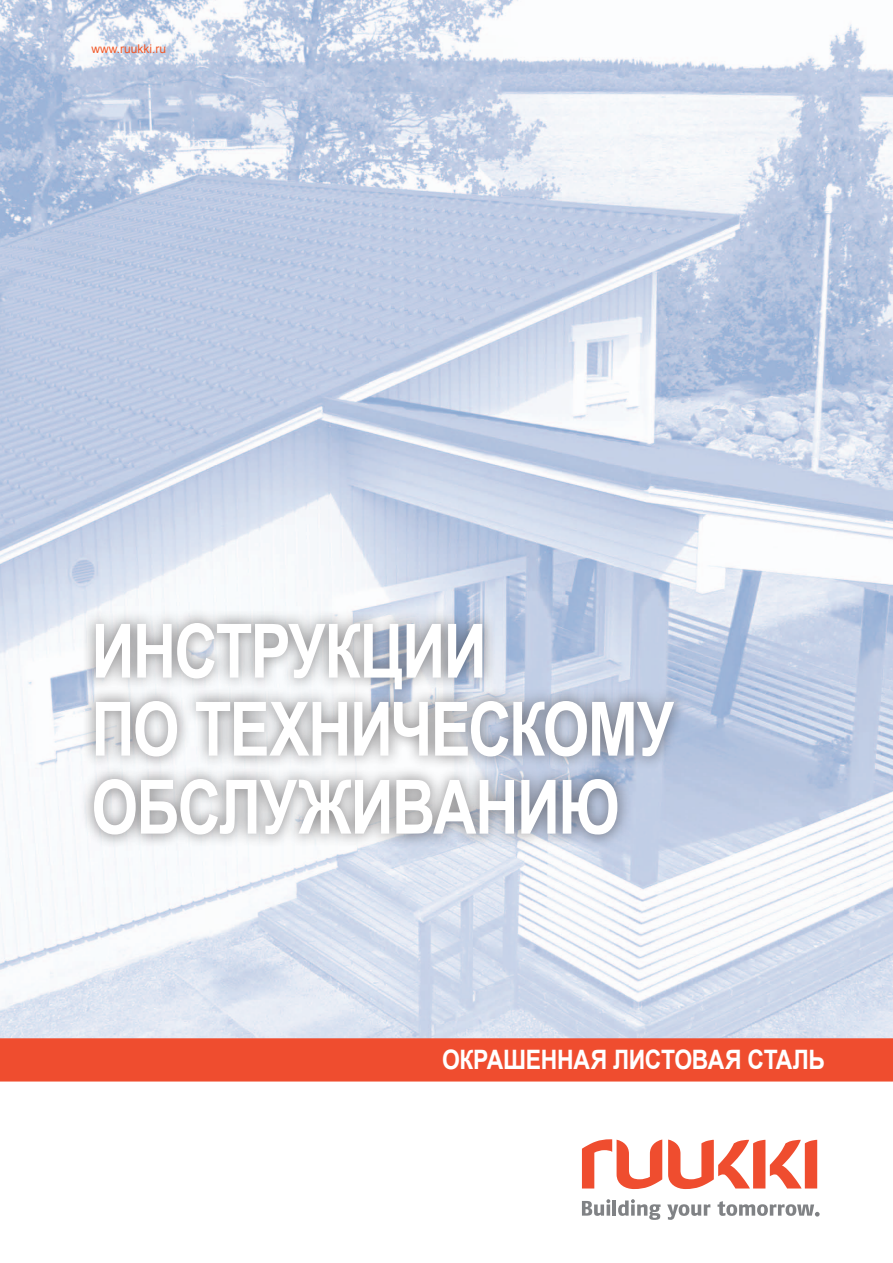
<style>
.page{position:relative;width:893px;height:1263px;background:#fff}
.page>*{position:absolute;margin:0;border:0;box-sizing:border-box;transform-origin:0 0}
.t1{font:700 75px/78px "Arial";letter-spacing:-.03em;color:#fff;scale:.8 1}
.t2{font:700 26.85px "Arial";letter-spacing:-.015em;color:#fff;scale:.86 1}
.t3{font:12px "Arial";color:#f15929}
</style>
<div class="page">
<img style="left:0;top:0;width:893px;height:1038px">
<div style="left:80px;top:609px;width:607px;height:240px;background:#231f20;opacity:.6"></div>
<div style="left:0;top:1038px;width:893px;height:43px;background:#ef4d2f"></div>
<svg style="left:582px;top:1139px;width:80px;height:50px"></svg>
<svg style="left:668px;top:1139px;width:149px;height:50px"></svg>
<svg style="left:582px;top:1199px;width:28px;height:17px"></svg>
<hr style="left:613px;top:1200px;width:3px;height:15px;background:#808285">
<svg style="left:618px;top:1199px;width:43px;height:21px"></svg>
<svg style="left:667px;top:1204px;width:43px;height:16px"></svg>
<svg style="left:717px;top:1201px;width:103px;height:15px"></svg>
<p class="t3" style="left:91px;top:41px;width:76px">www.ruukki.ru</p>
<p class="t1" style="left:91px;top:614px;width:730px">ИНСТРУКЦИИ<br>ПО ТЕХНИЧЕСКОМУ<br>ОБСЛУЖИВАНИЮ</p>
<p class="t2" style="left:442px;top:1041px;width:447px">ОКРАШЕННАЯ ЛИСТОВАЯ СТАЛЬ</p>
</div>
